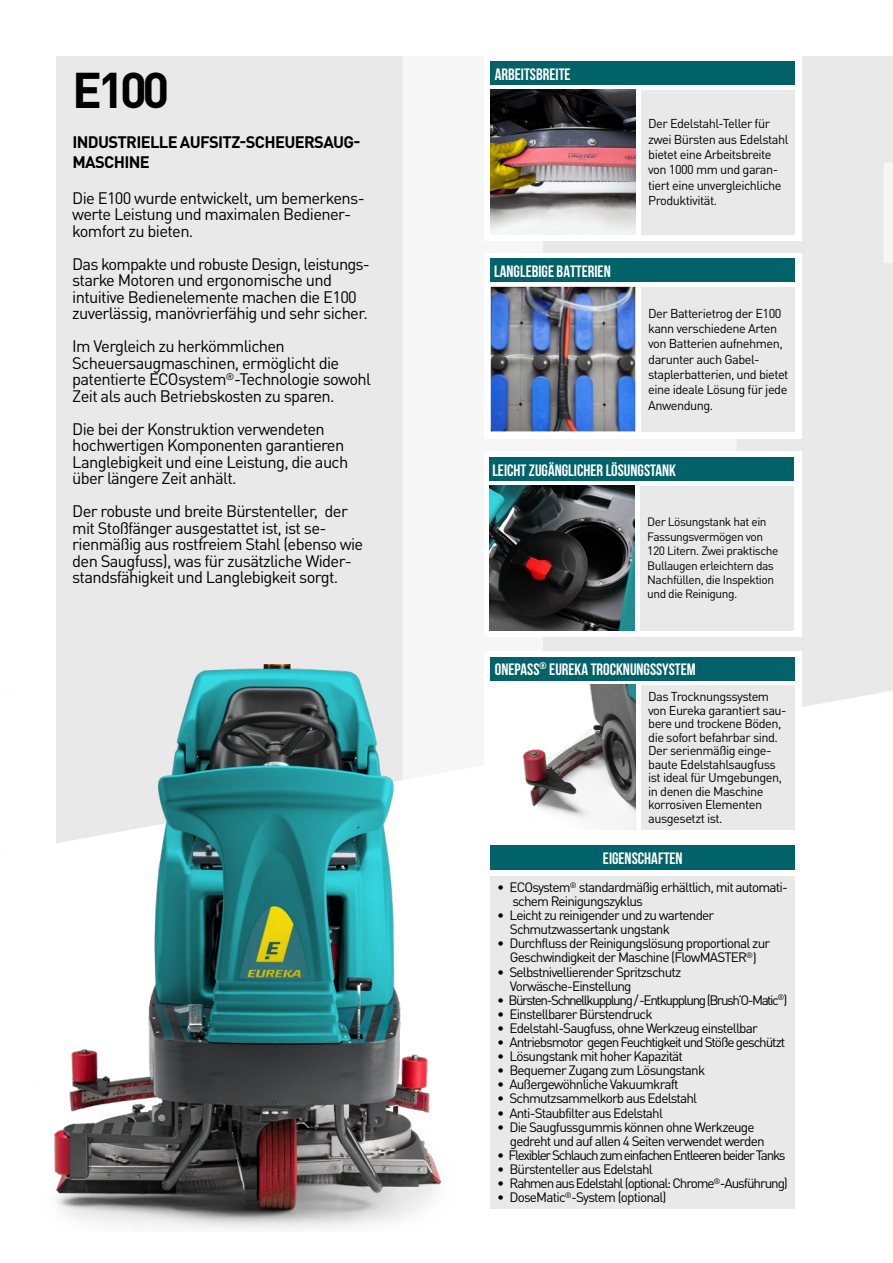
<style>
.page{position:relative;width:893px;height:1263px;background:#fff}
.page>*{position:absolute;margin:0;border:0;box-sizing:border-box;transform-origin:0 0}
.t1{font:700 1282.2px "Bebas Neue";color:#f6f6f6}
.t2{font:700 49.5px "DIN Pro";color:#000}
.t3{font:16.5px/16.5px "DIN Pro";letter-spacing:-.04em;color:#000}
.t4{font:700 16.5px "Bebas Neue";color:#fff}
.t5{font:700 16.5px/19.8px "DIN Pro";letter-spacing:-.04em;color:#000}
.t6{font:13.5px/14.1px "DIN Pro";letter-spacing:-.06em;color:#000}
.t7{font:13.5px "DIN Pro";letter-spacing:-.08em;color:#000}
.t8{font:13.5px "DIN Pro";letter-spacing:-.1em;color:#000}
.t9{font:13.5px "DIN Pro";letter-spacing:-.09em;color:#000}
.t10{font:12.75px/15.3px "DIN Pro";letter-spacing:-.04em;color:#000}
.t11{font:12px/14.4px "DIN Pro";letter-spacing:-.04em;color:#000}
</style>
<div class="page">
<div style="left:55px;top:55px;width:838px;height:1153px;background:#e9e9e9"></div>
<div style="left:457px;top:690px;width:436px;height:518px;background:#fff"></div>
<div style="left:881px;top:690px;width:12px;height:410px;background:#fff"></div>
<div style="left:484px;top:55px;width:317px;height:186px;background:#fff"></div>
<svg style="left:484px;top:253px;width:317px;height:185px;fill:#fff"></svg>
<div style="left:484px;top:452px;width:317px;height:185px;background:#fff"></div>
<div style="left:485px;top:651px;width:317px;height:185px;background:#fff"></div>
<img style="left:491px;top:90px;width:144px;height:144px">
<img style="left:522px;top:685px;width:113px;height:144px">
<img style="left:491px;top:287px;width:144px;height:144px">
<img style="left:33px;top:664px;width:424px;height:566px">
<img style="left:490px;top:485px;width:144px;height:145px">
<div style="left:491px;top:876px;width:304px;height:332px;background:#e8e9e8"></div>
<div style="left:642px;top:90px;width:153px;height:144px;background:#e9e9e9"></div>
<div style="left:642px;top:287px;width:153px;height:144px;background:#e9e9e9"></div>
<div style="left:642px;top:685px;width:153px;height:145px;background:#e9e9e9"></div>
<div style="left:491px;top:845px;width:304px;height:25px;background:#016269"></div>
<div style="left:491px;top:62px;width:304px;height:23px;background:#016269"></div>
<div style="left:491px;top:259px;width:304px;height:23px;background:#016269"></div>
<div style="left:491px;top:657px;width:304px;height:23px;background:#016269"></div>
<div style="left:641px;top:486px;width:153px;height:144px;background:#e9e9e9"></div>
<div style="left:490px;top:458px;width:304px;height:23px;background:#016269"></div>
<h2 class="t2" style="left:72px;top:49px;width:99px">E100</h2>
<p class="t5" style="left:72px;top:130px;width:290px">INDUSTRIELLE AUFSITZ-SCHEUERSAUG-<br>MASCHINE</p>
<p class="t3" style="left:72px;top:188px;width:294px">Die E100 wurde entwickelt, um bemerkens&shy;werte Leistung und maximalen Bediener&shy;komfort zu bieten.</p>
<p class="t3" style="left:72px;top:254px;width:299px">Das kompakte und robuste Design, leistungs&shy;starke Motoren und ergonomische und intuitive Bedienelemente machen die E100 zuverlässig, manövrierfähig und sehr sicher.</p>
<p class="t3" style="left:72px;top:337px;width:300px">Im Vergleich zu herkömmlichen Scheuersaugmaschinen, ermöglicht die patentierte ECOsystem<sup>®</sup>-Technologie sowohl Zeit als auch Betriebskosten zu sparen.</p>
<p class="t3" style="left:72px;top:419px;width:277px">Die bei der Konstruktion verwendeten hochwertigen Komponenten garantieren Langlebigkeit und eine Leistung, die auch über längere Zeit anhält.</p>
<p class="t3" style="left:72px;top:502px;width:293px">Der robuste und breite Bürstenteller, der mit Stoßfänger ausgestattet ist, ist se&shy;rienmäßig aus rostfreiem Stahl (ebenso wie den Saugfuss), was für zusätzliche Wider&shy;standsfähigkeit und Langlebigkeit sorgt.</p>
<h1 class="t1" style="left:351px;top:-198px;width:473px">E</h1>
<p class="t4" style="left:495px;top:65px;width:77px">ARBEITSBREITE</p>
<p class="t10" style="left:648px;top:115px;width:142px">Der Edelstahl-Teller für zwei Bürsten aus Edelstahl bietet eine Arbeitsbreite von 1000 mm und garan&shy;tiert eine unvergleichliche<br>Produktivität.</p>
<p class="t4" style="left:494px;top:262px;width:118px">LANGLEBIGE BATTERIEN</p>
<p class="t10" style="left:648px;top:304px;width:142px">Der Batterietrog der E100 kann verschiedene Arten von Batterien aufnehmen, darunter auch Gabel&shy;staplerbatterien, und bietet eine ideale Lösung für jede<br>Anwendung.</p>
<p class="t4" style="left:492px;top:461px;width:185px">LEICHT ZUGÄNGLICHER LÖSUNGSTANK</p>
<p class="t11" style="left:647px;top:514px;width:133px">Der Lösungstank hat ein<br>Fassungsvermögen von<br>120 Litern. Zwei praktische<br>Bullaugen erleichtern das<br>Nachfüllen, die Inspektion und die Reinigung.</p>
<p class="t4" style="left:495px;top:660px;width:202px">ONEPASS<sup>®</sup> EUREKA TROCKNUNGSSYSTEM</p>
<p class="t10" style="left:648px;top:688px;width:140px;line-height:13.5px">Das Trocknungssystem von Eureka garantiert sau&shy;bere und trockene Böden, die sofort befahrbar sind.<br>Der serienmäßig einge&shy;baute Edelstahlsaugfuss ist ideal für Umgebungen, in denen die Maschine korrosiven Elementen ausgesetzt ist.</p>
<p class="t4" style="left:603px;top:849px;width:81px">EIGENSCHAFTEN</p>
<p class="t6" style="left:512px;top:879px;width:277px;text-indent:-15px">• ECOsystem<sup>®</sup> standardmäßig erhältlich, mit automati&shy;schem Reinigungszyklus</p>
<p class="t6" style="left:510px;top:907px;width:206px;text-indent:-13px">• Leicht zu reinigender und zu wartender<br>Schmutzwassertank ungstank</p>
<p class="t6" style="left:497px;top:935px;width:275px;text-align:center">• Durchfluss der Reinigungslösung proportional zur<br>Geschwindigkeit der Maschine (FlowMASTER<sup>®</sup>)</p>
<p class="t6" style="left:510px;top:963px;width:173px;text-indent:-13px">• Selbstnivellierender Spritzschutz<br>Vorwäsche-Einstellung</p>
<p class="t8" style="left:497px;top:989px;width:292px">• Bürsten-Schnellkupplung / -Entkupplung (Brush’O-Matic<sup>®</sup>)</p>
<p class="t6" style="left:497px;top:1006px;width:157px">• Einstellbarer Bürstendruck</p>
<p class="t6" style="left:497px;top:1020px;width:262px">• Edelstahl-Saugfuss, ohne Werkzeug einstellbar</p>
<p class="t7" style="left:497px;top:1031px;width:290px">• Antriebsmotor gegen Feuchtigkeit und Stöße geschützt</p>
<p class="t6" style="left:497px;top:1048px;width:187px">• Lösungstank mit hoher Kapazität</p>
<p class="t6" style="left:497px;top:1062px;width:210px">• Bequemer Zugang zum Lösungstank</p>
<p class="t6" style="left:497px;top:1076px;width:183px">• Außergewöhnliche Vakuumkraft</p>
<p class="t6" style="left:497px;top:1090px;width:202px">• Schmutzsammelkorb aus Edelstahl</p>
<p class="t6" style="left:497px;top:1104px;width:167px">• Anti-Staubfilter aus Edelstahl</p>
<p class="t6" style="left:510px;top:1118px;width:256px;text-indent:-13px">• Die Saugfussgummis können ohne Werkzeuge gedreht und auf allen 4 Seiten verwendet werden</p>
<p class="t9" style="left:497px;top:1144px;width:290px">• Flexibler Schlauch zum einfachen Entleeren beider Tanks</p>
<p class="t6" style="left:497px;top:1161px;width:157px">• Bürstenteller aus Edelstahl</p>
<p class="t7" style="left:497px;top:1172px;width:292px">• Rahmen aus Edelstahl (optional: Chrome<sup>®</sup>-Ausführung)</p>
<p class="t6" style="left:497px;top:1189px;width:171px">• DoseMatic<sup>®</sup>-System (optional)</p>
</div>
